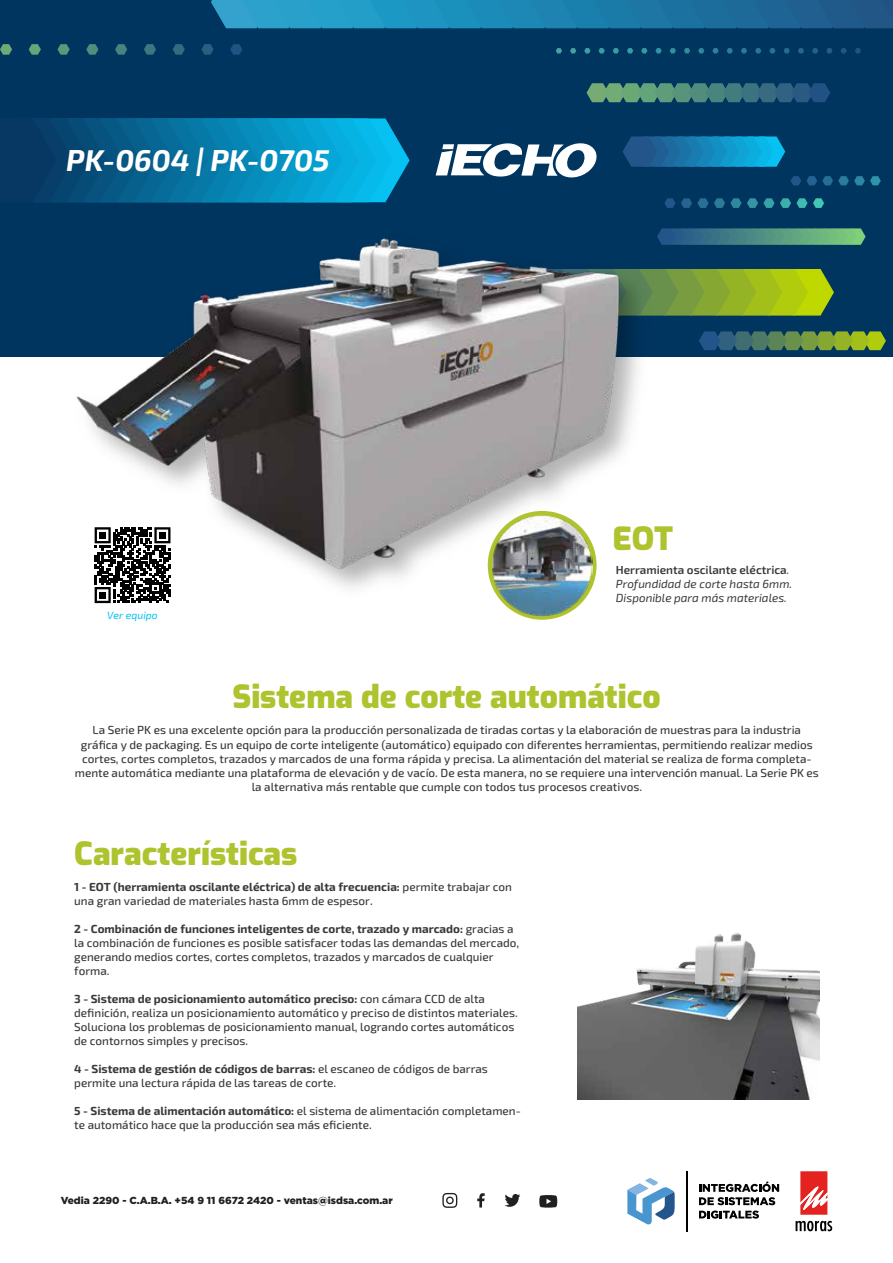
<style>
.page{position:relative;width:893px;height:1263px;background:#fff}
.page>*{position:absolute;margin:0;border:0;box-sizing:border-box;transform-origin:0 0}
.t1{font:900 31.8px "Exo";color:#afc32e}
.t2{font:italic 700 30px "Exo 2";color:#fff}
.t3{font:500 11.7px/14px "Exo 2";color:#393939}
.t4{font:italic 11.7px/14px "Exo 2";color:#393939}
.t5{font:italic 10.5px "Exo 2";color:#06c1f2}
.t6{font:900 10.2px "Gotham";color:#202020}
.s1{font-weight:600;font-style:normal}
.s2{font-weight:700}
</style>
<div class="page">
<div style="left:0;top:0;width:893px;height:356px;background:#00355f"></div>
<svg style="left:657px;top:228px;width:209px;height:17px"></svg>
<svg style="left:657px;top:269px;width:177px;height:47px"></svg>
<svg style="left:699px;top:331px;width:187px;height:19px"></svg>
<svg style="left:791px;top:176px;width:90px;height:9px"></svg>
<svg style="left:664px;top:198px;width:160px;height:10px"></svg>
<svg style="left:622px;top:136px;width:163px;height:31px"></svg>
<svg style="left:586px;top:83px;width:244px;height:19px"></svg>
<svg style="left:0;top:44px;width:12px;height:11px"></svg>
<svg style="left:29px;top:44px;width:12px;height:11px"></svg>
<svg style="left:58px;top:44px;width:12px;height:11px"></svg>
<svg style="left:86px;top:44px;width:12px;height:11px"></svg>
<svg style="left:115px;top:44px;width:12px;height:11px"></svg>
<svg style="left:144px;top:44px;width:12px;height:11px"></svg>
<svg style="left:173px;top:44px;width:12px;height:11px"></svg>
<svg style="left:201px;top:44px;width:13px;height:11px"></svg>
<svg style="left:230px;top:44px;width:12px;height:11px"></svg>
<svg style="left:556px;top:48px;width:6px;height:5px"></svg>
<svg style="left:570px;top:48px;width:6px;height:5px"></svg>
<svg style="left:584px;top:48px;width:6px;height:5px"></svg>
<svg style="left:598px;top:48px;width:7px;height:5px"></svg>
<svg style="left:613px;top:48px;width:6px;height:5px"></svg>
<svg style="left:627px;top:48px;width:6px;height:5px"></svg>
<svg style="left:641px;top:48px;width:6px;height:5px"></svg>
<svg style="left:655px;top:48px;width:7px;height:5px"></svg>
<svg style="left:670px;top:48px;width:6px;height:5px"></svg>
<svg style="left:684px;top:48px;width:6px;height:5px"></svg>
<svg style="left:698px;top:48px;width:6px;height:5px"></svg>
<svg style="left:712px;top:48px;width:7px;height:5px"></svg>
<svg style="left:727px;top:48px;width:6px;height:5px"></svg>
<svg style="left:741px;top:48px;width:6px;height:5px"></svg>
<svg style="left:755px;top:48px;width:6px;height:5px"></svg>
<svg style="left:769px;top:48px;width:7px;height:5px"></svg>
<svg style="left:784px;top:48px;width:6px;height:5px"></svg>
<svg style="left:798px;top:48px;width:6px;height:5px"></svg>
<svg style="left:812px;top:48px;width:6px;height:5px"></svg>
<svg style="left:826px;top:48px;width:6px;height:5px"></svg>
<svg style="left:841px;top:48px;width:6px;height:5px"></svg>
<svg style="left:855px;top:48px;width:6px;height:5px"></svg>
<svg style="left:211px;top:0;width:682px;height:28px"></svg>
<svg style="left:34px;top:118px;width:376px;height:84px"></svg>
<svg style="left:436px;top:143px;width:161px;height:35px"></svg>
<img style="left:64px;top:269px;width:593px;height:320px">
<img style="left:70px;top:238px;width:559px;height:334px">
<div style="left:488px;top:511px;width:109px;height:109px;background:#afc32e;border-radius:50%"></div>
<img style="left:491px;top:515px;width:102px;height:101px">
<img style="left:577px;top:932px;width:242px;height:167px">
<svg style="left:627px;top:1178px;width:48px;height:46px"></svg>
<svg style="left:699px;top:1181px;width:80px;height:37px"></svg>
<hr style="left:686px;top:1171px;width:2px;height:60px;background:#000">
<svg style="left:800px;top:1171px;width:27px;height:44px"></svg>
<svg style="left:796px;top:1221px;width:36px;height:10px"></svg>
<svg style="left:477px;top:1193px;width:8px;height:14px"></svg>
<svg style="left:442px;top:1193px;width:15px;height:15px"></svg>
<svg style="left:539px;top:1195px;width:18px;height:12px"></svg>
<svg style="left:505px;top:1194px;width:15px;height:13px"></svg>
<div style="left:90px;top:523px;width:85px;height:85px;background:#fff"></div>
<svg style="left:95px;top:527px;width:76px;height:76px"></svg>
<div style="left:99px;top:532px;width:7px;height:7px;background:#000"></div>
<div style="left:159px;top:532px;width:7px;height:7px;background:#000"></div>
<div style="left:99px;top:592px;width:7px;height:6px;background:#000"></div>
<h2 class="t2" style="left:66px;top:140px;width:265px">PK-0604 | PK-0705</h2>
<p class="t5" style="left:107px;top:608px;width:52px">Ver equipo</p>
<h1 class="t1" style="left:612px;top:516px;width:62px">EOT</h1>
<p class="t4" style="left:616px;top:563px;width:178px"><span class="s1">Herramienta oscilante eléctrica</span>.<br>Profundidad de corte hasta 6mm.<br>Disponible para más materiales.</p>
<h1 class="t1" style="left:232px;top:674px;width:430px">Sistema de corte automático</h1>
<p class="t3" style="left:75px;top:723px;width:746px;text-align:center">La Serie PK es una excelente opción para la producción personalizada de tiradas cortas y la elaboración de muestras para la industria gráfica y de packaging. Es un equipo de corte inteligente (automático) equipado con diferentes herramientas, permitiendo realizar medios cortes, cortes completos, trazados y marcados de una forma rápida y precisa. La alimentación del material se realiza de forma completa&shy;mente automática mediante una plataforma de elevación y de vacío. De esta manera, no se requiere una intervención manual. La Serie PK es la alternativa más rentable que cumple con todos tus procesos creativos.</p>
<h1 class="t1" style="left:74px;top:830px;width:225px">Características</h1>
<p class="t3" style="left:74px;top:880px;width:439px"><span class="s2">1 - EOT (herramienta oscilante eléctrica) de alta frecuencia:</span> permite trabajar con una gran variedad de materiales hasta 6mm de espesor.</p>
<p class="t3" style="left:74px;top:922px;width:446px"><span class="s2">2 - Combinación de funciones inteligentes de corte, trazado y marcado:</span> gracias a la combinación de funciones es posible satisfacer todas las demandas del mercado, generando medios cortes, cortes completos, trazados y marcados de cualquier forma.</p>
<p class="t3" style="left:74px;top:992px;width:445px"><span class="s2">3 - Sistema de posicionamiento automático preciso:</span> con cámara CCD de alta definición, realiza un posicionamiento automático y preciso de distintos materiales.<br>Soluciona los problemas de posicionamiento manual, logrando cortes automáticos de contornos simples y precisos.</p>
<p class="t3" style="left:74px;top:1062px;width:415px"><span class="s2">4 - Sistema de gestión de códigos de barras:</span> el escaneo de códigos de barras permite una lectura rápida de las tareas de corte.</p>
<p class="t3" style="left:74px;top:1104px;width:448px"><span class="s2">5 - Sistema de alimentación automático:</span> el sistema de alimentación completamen&shy;te automático hace que la producción sea más eficiente.</p>
<p class="t6" style="left:61px;top:1195px;width:333px">Vedia 2290 - C.A.B.A. +54 9 11 6672 2420 - ventas@isdsa.com.ar</p>
</div>
